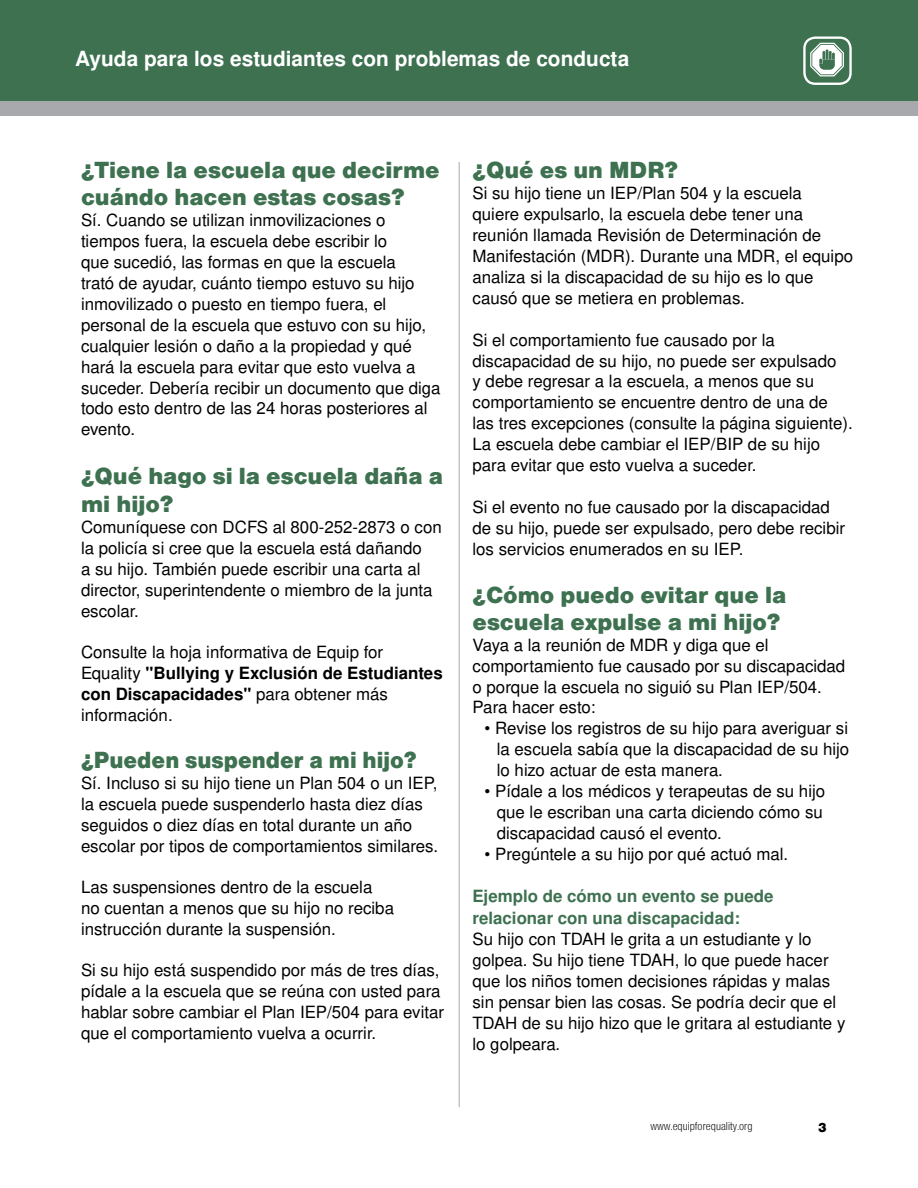
<style>
.page{position:relative;width:918px;height:1188px;background:#fff}
.page>*{position:absolute;margin:0;border:0;box-sizing:border-box;transform-origin:0 0}
.t1{font:24.3px/27px "Nimbus Sans DOT Blac";color:#3d7150}
.t2{font:24.3px "Nimbus Sans DOT Blac";color:#3d7150;scale:.95 1}
.t3{font:700 20.85px "Nimbus San L";color:#fff}
.t4{font:16.8px/21px "Nimbus San L";color:#000}
.t5{font:700 16.8px/21.6px "Nimbus San L";color:#3d7150}
.t6{font:13.35px "Nimbus Sans DOT Blac";color:#000}
.t7{font:12px "Nimbus Sans DOT Ligh Cond";color:#000}
.s1{font-weight:700}
</style>
<div class="page">
<div style="left:0;top:0;width:918px;height:101px;background:#3d7150"></div>
<div style="left:0;top:101px;width:918px;height:14px;background:#a7a9ac"></div>
<hr style="left:459px;top:162px;width:1px;height:945px;background:#a7a9ac">
<svg style="left:803px;top:36px;width:49px;height:49px"></svg>
<p class="t3" style="left:75px;top:44px;width:556px">Ayuda para los estudiantes con problemas de conducta</p>
<h1 class="t1" style="left:81px;top:157px;width:360px">¿Tiene la escuela que decirme cuándo hacen estas cosas?</h1>
<p class="t4" style="left:81px;top:209px;width:361px">Sí. Cuando se utilizan inmovilizaciones o tiempos fuera, la escuela debe escribir lo<br>que sucedió, las formas en que la escuela<br>trató de ayudar, cuánto tiempo estuvo su hijo inmovilizado o puesto en tiempo fuera, el personal de la escuela que estuvo con su hijo, cualquier lesión o daño a la propiedad y qué hará la escuela para evitar que esto vuelva a suceder. Debería recibir un documento que diga todo esto dentro de las 24 horas posteriores al evento.</p>
<h1 class="t1" style="left:81px;top:462px;width:363px;line-height:28.3px">¿Qué hago si la escuela daña a mi hijo?</h1>
<p class="t4" style="left:81px;top:516px;width:362px">Comuníquese con DCFS al 800-252-2873 o con la policía si cree que la escuela está dañando<br>a su hijo. También puede escribir una carta al director, superintendente o miembro de la junta escolar.</p>
<p class="t4" style="left:81px;top:641px;width:363px">Consulte la hoja informativa de Equip for Equality <span class="s1">"Bullying y Exclusión de Estudiantes con Discapacidades"</span> para obtener más información.</p>
<h1 class="t2" style="left:81px;top:746px;width:355px">¿Pueden suspender a mi hijo?</h1>
<p class="t4" style="left:81px;top:772px;width:359px">Sí. Incluso si su hijo tiene un Plan 504 o un IEP, la escuela puede suspenderlo hasta diez días seguidos o diez días en total durante un año escolar por tipos de comportamientos similares.</p>
<p class="t4" style="left:81px;top:876px;width:315px">Las suspensiones dentro de la escuela no cuentan a menos que su hijo no reciba instrucción durante la suspensión.</p>
<p class="t4" style="left:81px;top:959px;width:365px">Si su hijo está suspendido por más de tres días, pídale a la escuela que se reúna con usted para hablar sobre cambiar el Plan IEP/504 para evitar que el comportamiento vuelva a ocurrir.</p>
<h1 class="t1" style="left:472px;top:157px;width:207px">¿Qué es un MDR?</h1>
<p class="t4" style="left:472px;top:182px;width:382px">Si su hijo tiene un IEP/Plan 504 y la escuela<br>quiere expulsarlo, la escuela debe tener una reunión llamada Revisión de Determinación de Manifestación (MDR). Durante una MDR, el equipo analiza si la discapacidad de su hijo es lo que causó que se metiera en problemas.</p>
<p class="t4" style="left:472px;top:329px;width:382px">Si el comportamiento fue causado por la discapacidad de su hijo, no puede ser expulsado<br>y debe regresar a la escuela, a menos que su comportamiento se encuentre dentro de una de las tres excepciones (consulte la página siguiente).<br>La escuela debe cambiar el IEP/BIP de su hijo para evitar que esto vuelva a suceder.</p>
<p class="t4" style="left:472px;top:496px;width:374px">Si el evento no fue causado por la discapacidad de su hijo, puede ser expulsado, pero debe recibir los servicios enumerados en su IEP.</p>
<h1 class="t1" style="left:472px;top:581px;width:315px">¿Cómo puedo evitar que la escuela expulse a mi hijo?</h1>
<p class="t4" style="left:472px;top:634px;width:374px">Vaya a la reunión de MDR y diga que el comportamiento fue causado por su discapacidad o porque la escuela no siguió su Plan IEP/504.<br>Para hacer esto:</p>
<p class="t4" style="left:497px;top:717px;width:354px;text-align:justify;text-indent:-12px">• Revise los registros de su hijo para averiguar si la escuela sabía que la discapacidad de su hijo lo hizo actuar de esta manera.</p>
<p class="t4" style="left:497px;top:780px;width:330px;text-indent:-12px">• Pídale a los médicos y terapeutas de su hijo que le escriban una carta diciendo cómo su discapacidad causó el evento.</p>
<p class="t4" style="left:485px;top:843px;width:305px">• Pregúntele a su hijo por qué actuó mal.</p>
<p class="t5" style="left:472px;top:885px;width:303px">Ejemplo de cómo un evento se puede relacionar con una discapacidad:</p>
<p class="t4" style="left:472px;top:928px;width:375px">Su hijo con TDAH le grita a un estudiante y lo golpea. Su hijo tiene TDAH, lo que puede hacer que los niños tomen decisiones rápidas y malas sin pensar bien las cosas. Se podría decir que el TDAH de su hijo hizo que le gritara al estudiante y lo golpeara.</p>
<p class="t7" style="left:650px;top:1120px;width:104px">www.equipforequality.org</p>
<p class="t6" style="left:818px;top:1120px;width:11px">3</p>
</div>
